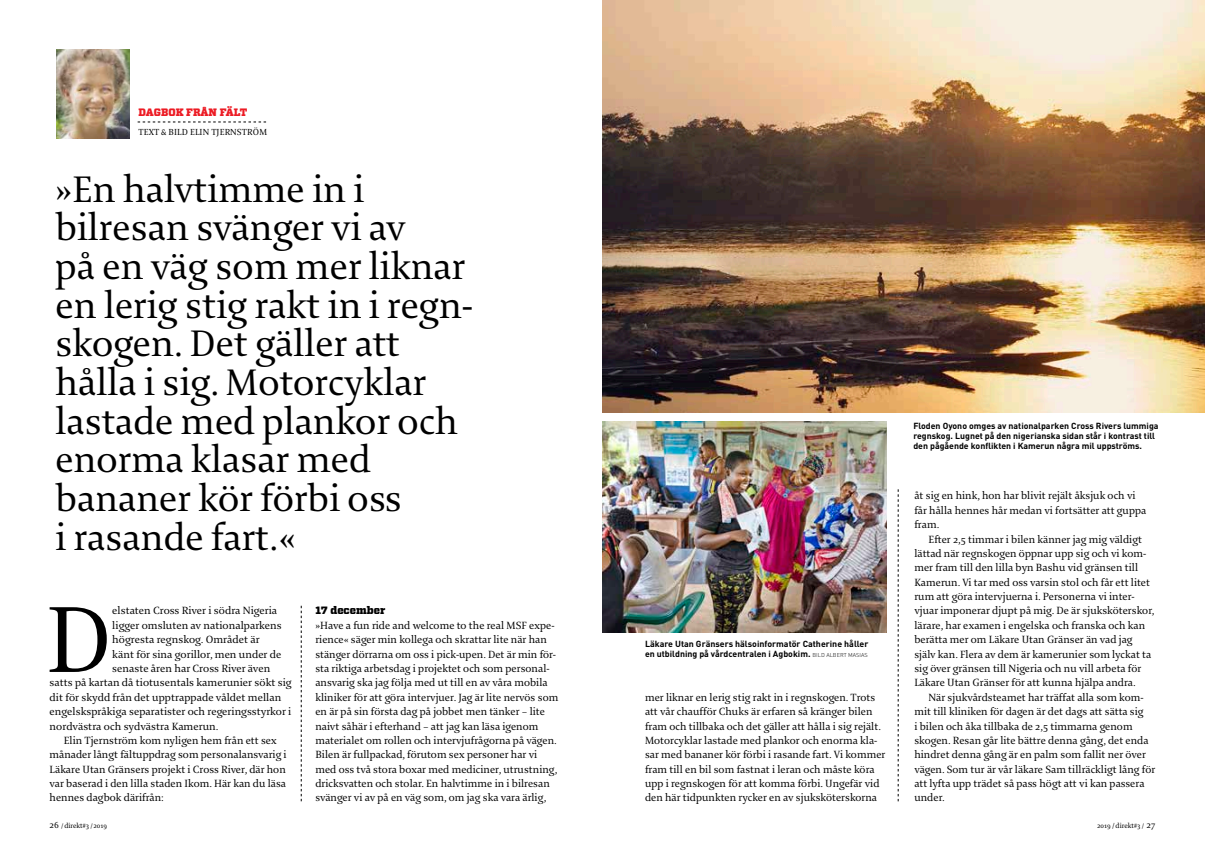
<style>
.page{position:relative;width:1205px;height:851px;background:#fff}
.page>*{position:absolute;margin:0;border:0;box-sizing:border-box;transform-origin:0 0}
.t1{font:101.12px "Enigma";color:#000}
.t2{font:39.75px/38.6px "Enigma";letter-spacing:-.005em;color:#000}
.t3{font:11.25px/14.4px "Enigma";color:#000}
.t4{font:10.75px "Vitesse Black ab";color:#ec1b24;scale:.95 1}
.t5{font:10.62px "Vitesse Black ab";color:#000}
.t6{font:9.5px "Enigma";letter-spacing:.04em;color:#000}
.t7{font:700 8.75px/10px "DIN";color:#000}
.t8{font:7.5px "Enigma";color:#000}
.s1{font-weight:300;font-size:5.62px}
.s2{font-size:10px}
.s3{font-size:6.88px}
</style>
<div class="page">
<svg style="left:898px;top:489px;width:1px;height:312px"></svg>
<svg style="left:301px;top:605px;width:1px;height:196px"></svg>
<img style="left:57px;top:49px;width:72px;height:89px">
<img style="left:602px;top:421px;width:284px;height:211px">
<img style="left:602px;top:0;width:603px;height:413px">
<svg style="left:138px;top:122px;width:128px;height:1px"></svg>
<p class="t4" style="left:138px;top:105px;width:116px">dagbok från fält</p>
<p class="t6" style="left:138px;top:127px;width:36px">Text &amp; bild</p>
<p class="t6" style="left:190px;top:127px;width:6px">Elin</p>
<p class="t6" style="left:211px;top:127px;width:21px">Tjernström</p>
<h2 class="t2" style="left:55px;top:171px;width:419px">»En halvtimme in i bilresan svänger vi av<br>på en väg som mer liknar en lerig stig rakt in i regn&shy;skogen. Det gäller att hålla i sig. Motorcyklar lastade med plankor och enorma klasar med bananer kör förbi oss<br>i rasande fart.«</h2>
<h1 class="t1" style="left:46px;top:585px;width:68px">D</h1>
<p class="t3" style="left:112px;top:604px;width:166px">elstaten Cross River i södra Nigeria</p>
<p class="t3" style="left:112px;top:618px;width:171px">ligger omsluten av nationalparkens</p>
<p class="t3" style="left:112px;top:632px;width:149px">högresta regnskog. Området är</p>
<p class="t3" style="left:112px;top:647px;width:171px">känt för sina gorillor, men under de</p>
<p class="t3" style="left:112px;top:661px;width:159px">senaste åren har Cross River även</p>
<p class="t3" style="left:50px;top:675px;width:244px">satts på kartan då tiotusentals kamerunier sökt sig</p>
<p class="t3" style="left:50px;top:690px;width:233px">dit för skydd från det upptrappade våldet mellan</p>
<p class="t3" style="left:50px;top:704px;width:243px">engelskspråkiga separatister och regeringsstyrkor i</p>
<p class="t3" style="left:50px;top:719px;width:171px">nordvästra och sydvästra Kamerun.</p>
<p class="t3" style="left:64px;top:733px;width:214px">Elin Tjernström kom nyligen hem från ett sex</p>
<p class="t3" style="left:50px;top:747px;width:239px">månader långt fältuppdrag som personalansvarig i</p>
<p class="t3" style="left:50px;top:762px;width:238px">Läkare Utan Gränsers projekt i Cross River, där hon</p>
<p class="t3" style="left:50px;top:776px;width:238px">var baserad i den lilla staden Ikom. Här kan du läsa</p>
<p class="t3" style="left:50px;top:790px;width:116px">hennes dagbok därifrån:</p>
<p class="t5" style="left:315px;top:603px;width:71px">17 december</p>
<p class="t3" style="left:315px;top:618px;width:244px">»Have a fun ride and welcome to the real MSF expe&shy;rience« säger min kollega och skrattar lite när han stänger dörrarna om oss i pick-upen. Det är min för&shy;sta riktiga arbetsdag i projektet och som personal&shy;ansvarig ska jag följa med ut till en av våra mobila kliniker för att göra intervjuer. Jag är lite nervös som en är på sin första dag på jobbet men tänker – lite naivt såhär i efterhand – att jag kan läsa igenom materialet om rollen och intervjufrågorna på vägen.<br>Bilen är fullpackad, förutom sex personer har vi med oss två stora boxar med mediciner, utrustning, dricksvatten och stolar. En halvtimme in i bilresan svänger vi av på en väg som, om jag ska vara ärlig,</p>
<p class="t7" style="left:645px;top:638px;width:225px">Läkare Utan Gränsers hälsoinformatör Catherine håller en utbildning på vårdcentralen i Agbokim. <span class="s1">BILD ALB ERT MASIAS</span></p>
<p class="t3" style="left:645px;top:690px;width:242px">mer liknar en lerig stig rakt in i regnskogen. Trots att vår chaufför Chuks är erfaren så kränger bilen fram och tillbaka och det gäller att hålla i sig rejält.<br>Motorcyklar lastade med plankor och enorma kla&shy;sar med bananer kör förbi i rasande fart. Vi kommer fram till en bil som fastnat i leran och måste köra upp i regnskogen för att komma förbi. Ungefär vid den här tidpunkten rycker en av sjuksköterskorna</p>
<p class="t7" style="left:913px;top:420px;width:247px">Floden Oyono omges av nationalparken Cross Rivers lummiga regnskog. Lugnet på den nigerianska sidan står i kontrast till den pågående konflikten i Kamerun några mil uppströms.</p>
<p class="t3" style="left:914px;top:489px;width:233px">åt sig en hink, hon har blivit rejält åksjuk och vi får hålla hennes hår medan vi fortsätter att guppa fram.</p>
<p class="t3" style="left:914px;top:532px;width:242px;text-indent:14px">Efter 2,5 timmar i bilen känner jag mig väldigt lättad när regnskogen öppnar upp sig och vi kom&shy;mer fram till den lilla byn Bashu vid gränsen till Kamerun. Vi tar med oss varsin stol och får ett litet rum att göra intervjuerna i. Personerna vi inter&shy;vjuar imponerar djupt på mig. De är sjuksköterskor, lärare, har examen i engelska och franska och kan berätta mer om Läkare Utan Gränser än vad jag själv kan. Flera av dem är kamerunier som lyckat ta sig över gränsen till Nigeria och nu vill arbeta för Läkare Utan Gränser för att kunna hjälpa andra.</p>
<p class="t3" style="left:914px;top:690px;width:242px;text-indent:14px">När sjukvårdsteamet har träffat alla som kom&shy;mit till kliniken för dagen är det dags att sätta sig<br>i bilen och åka tillbaka de 2,5 timmarna genom skogen. Resan går lite bättre denna gång, det enda hindret denna gång är en palm som fallit ner över vägen. Som tur är vår läkare Sam tillräckligt lång för att lyfta upp trädet så pass högt att vi kan passera under.</p>
<p class="t8" style="left:50px;top:821px;width:59px"><span class="s2">26</span> <span class="s3">/</span> direkt#3 <span class="s3">/</span> 2019</p>
<p class="t8" style="left:1097px;top:821px;width:60px">2019 / direkt#3 <span class="s3">/</span> <span class="s2">27</span></p>
</div>
